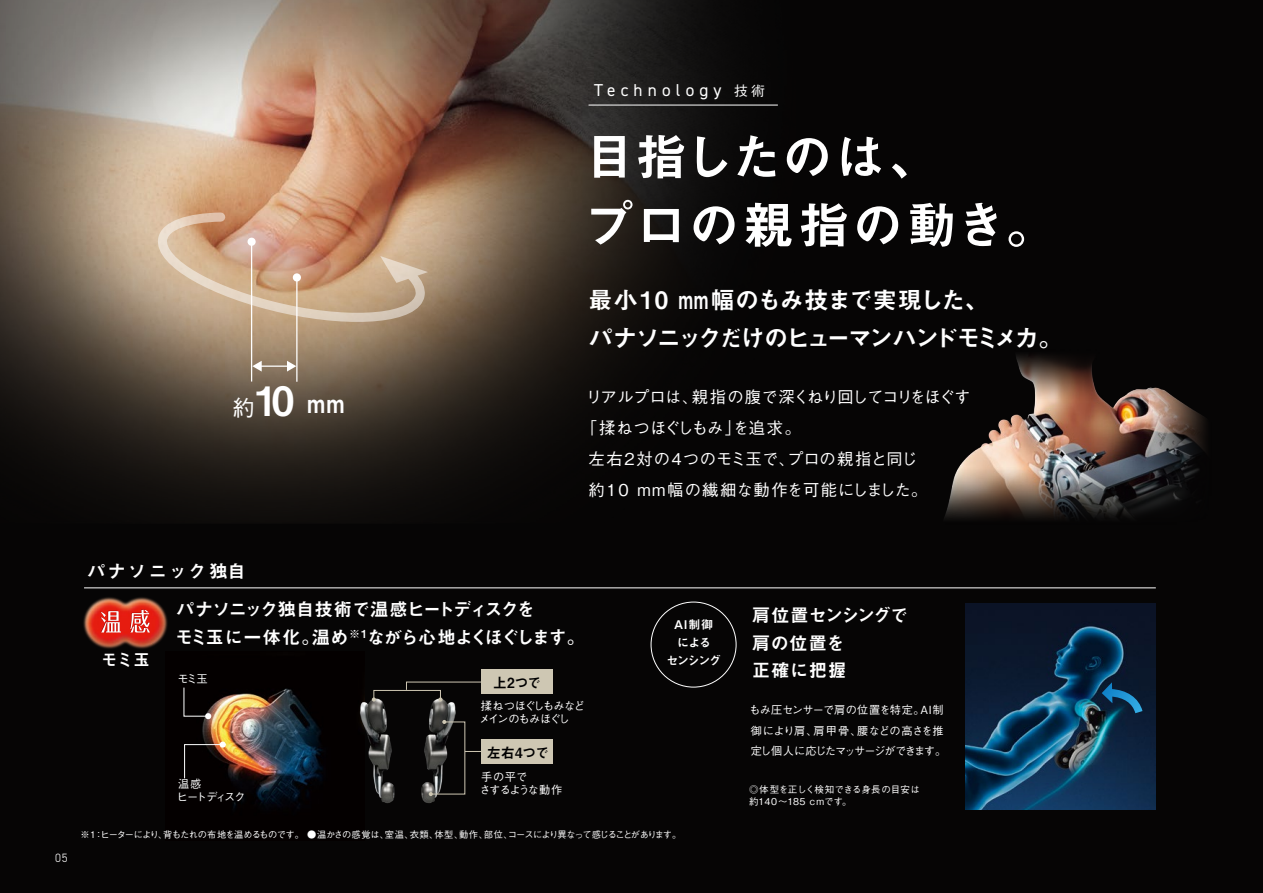
<style>
.page{position:relative;width:1263px;height:893px;background:#060505}
.page>*{position:absolute;margin:0;border:0;box-sizing:border-box;transform-origin:0 0}
.t1{font:50.4px/68.2px "Midashi Go Pro MB31";letter-spacing:.045em;color:#fff}
.t2{font:40.5px "Midashi Go Pro MB31";color:#fff}
.t3{font:24.15px/38px "Midashi Go Pro MB31";letter-spacing:-.075em;color:#fff}
.t4{font:18.15px/28.3px "Midashi Go Pro MB31";letter-spacing:-.065em;color:#fff}
.t5{font:18.15px/27.6px "Midashi Go Pro MB31";letter-spacing:.04em;color:#fff}
.t6{font:18.15px "Midashi Go Pro MB31";letter-spacing:.1em;color:#fff}
.t7{font:17.25px "DIN2014";letter-spacing:.3em;color:#fff}
.t8{font:500 16.35px "Gothic BBB Pro";letter-spacing:-.065em;color:#fff}
.t9{font:500 16.35px "Gothic BBB Pro";letter-spacing:.035em;color:#fff}
.t10{font:500 16.35px "Gothic BBB Pro";letter-spacing:.065em;color:#fff}
.t11{font:500 16.35px "Gothic BBB Pro";color:#fff}
.t12{font:16.35px "Midashi Go Pro MB31";color:#fff}
.t13{font:14.1px "Midashi Go Pro MB31";color:#000}
.t14{font:300 12.15px "DIN2014";color:#fff}
.t15{font:12px/18px "Midashi Go Pro MB31";letter-spacing:-.1em;color:#fff;text-align:center}
.t16{font:500 11.25px/20.7px "Gothic BBB Pro";letter-spacing:-.06em;color:#fff}
.t17{font:500 11.25px/12.8px "Gothic BBB Pro";letter-spacing:-.085em;color:#fff}
.t18{font:500 11.25px/12.8px "Gothic BBB Pro";letter-spacing:-.035em;color:#fff}
.t19{font:500 11.25px/12.8px "Gothic BBB Pro";letter-spacing:-.125em;color:#fff}
.t20{font:500 9.45px/11.9px "Gothic BBB Pro";letter-spacing:-.01em;color:#fff}
.t21{font:500 9.3px "Gothic BBB Pro";letter-spacing:-.085em;color:#fff}
.s1{font-family:"Gothic BBB Pro";font-weight:500;font-size:22.2px}
.s2{font-size:24.3px}
.s3{font-family:"Gothic BBB Pro";font-weight:500;font-size:13.8px}
</style>
<div class="page">
<img style="left:0;top:0;width:795px;height:630px">
<img style="left:965px;top:603px;width:190px;height:207px">
<img style="left:944px;top:355px;width:261px;height:164px">
<img style="left:202px;top:688px;width:111px;height:119px">
<svg style="left:183px;top:687px;width:29px;height:32px"></svg>
<svg style="left:184px;top:741px;width:42px;height:38px"></svg>
<img style="left:82px;top:596px;width:87px;height:53px">
<svg style="left:101px;top:611px;width:20px;height:21px"></svg>
<svg style="left:130px;top:609px;width:20px;height:23px"></svg>
<hr style="left:84px;top:587px;width:1072px;height:1px;background:#fff">
<div style="left:481px;top:669px;width:72px;height:25px;background:#cec7b3"></div>
<img style="left:313px;top:689px;width:143px;height:114px">
<div style="left:373px;top:690px;width:68px;height:10px;border:1px solid #cec7b3"></div>
<svg style="left:372px;top:697px;width:4px;height:5px"></svg>
<svg style="left:438px;top:697px;width:4px;height:5px"></svg>
<div style="left:481px;top:739px;width:72px;height:25px;background:#cec7b3"></div>
<svg style="left:406px;top:681px;width:75px;height:10px"></svg>
<svg style="left:429px;top:720px;width:52px;height:76px"></svg>
<svg style="left:158px;top:212px;width:270px;height:110px;background:#caa586"></svg>
<svg style="left:252px;top:361px;width:44px;height:11px"></svg>
<hr style="left:251px;top:241px;width:1px;height:141px;background:#fff">
<div style="left:247px;top:238px;width:9px;height:8px;background:#fff;border-radius:50%"></div>
<hr style="left:296px;top:277px;width:1px;height:105px;background:#fff">
<div style="left:293px;top:273px;width:8px;height:8px;background:#fff;border-radius:50%"></div>
<hr style="left:588px;top:105px;width:190px;height:1px;background:#fff">
<svg style="left:1102px;top:682px;width:40px;height:31px"></svg>
<h2 class="t2" style="left:232px;top:369px;width:114px"><span class="s1">約</span>10 <span class="s2">mm</span></h2>
<h3 class="t7" style="left:594px;top:79px;width:172px">Technology <span class="s3">技術</span></h3>
<h1 class="t1" style="left:583px;top:117px;width:474px">目指したのは、<br>プロの親指の動き。</h1>
<h3 class="t3" style="left:588px;top:278px;width:476px">最小10 mm幅のもみ技まで実現した、<br>パナソニックだけのヒューマンハンドモミメカ。</h3>
<h3 class="t8" style="left:586px;top:384px;width:386px">リアルプロは、親指の腹で深くねり回してコリをほぐす</h3>
<h3 class="t11" style="left:581px;top:415px;width:222px">「揉ねつほぐしもみ」を追求。</h3>
<h3 class="t9" style="left:588px;top:446px;width:331px">左右2対の4つのモミ玉で、プロの親指と同じ</h3>
<h3 class="t10" style="left:588px;top:477px;width:340px">約10 mm幅の繊細な動作を可能にしました。</h3>
<h3 class="t14" style="left:55px;top:850px;width:14px">05</h3>
<h3 class="t6" style="left:87px;top:557px;width:160px">パナソニック独自</h3>
<h3 class="t12" style="left:101px;top:647px;width:50px">モミ玉</h3>
<h3 class="t4" style="left:175px;top:593px;width:411px">パナソニック独自技術で温感ヒートディスクを<br>モミ玉に一体化。温め<sup>※1</sup>ながら心地よくほぐします。</h3>
<h3 class="t5" style="left:752px;top:599px;width:158px">肩位置センシングで肩の位置を<br>正確に把握</h3>
<p class="t15" style="left:666px;top:614px;width:56px">AI制御<br>による<br>センシング</p>
<p class="t16" style="left:177px;top:667px;width:32px">モミ玉</p>
<h3 class="t13" style="left:493px;top:672px;width:49px">上2つで</h3>
<p class="t19" style="left:177px;top:776px;width:70px">温感<br>ヒートディスク</p>
<p class="t17" style="left:479px;top:698px;width:107px">揉ねつほぐしもみなどメインのもみほぐし</p>
<h3 class="t13" style="left:487px;top:741px;width:63px">左右4つで</h3>
<p class="t18" style="left:480px;top:769px;width:84px">手の平で<br>さするような動作</p>
<p class="t16" style="left:749px;top:698px;width:198px">もみ圧センサーで肩の位置を特定。AI制御により肩、肩甲骨、腰などの高さを推定し個人に応じたマッサージができます。</p>
<p class="t20" style="left:749px;top:782px;width:172px">◎体型を正しく検知できる身長の目安は約140～185 cmです。</p>
<p class="t21" style="left:80px;top:827px;width:608px">※1：ヒーターにより、背もたれの布地を温めるものです。 ●温かさの感覚は、室温、衣類、体型、動作、部位、コースにより異なって感じることがあります。　</p>
</div>
